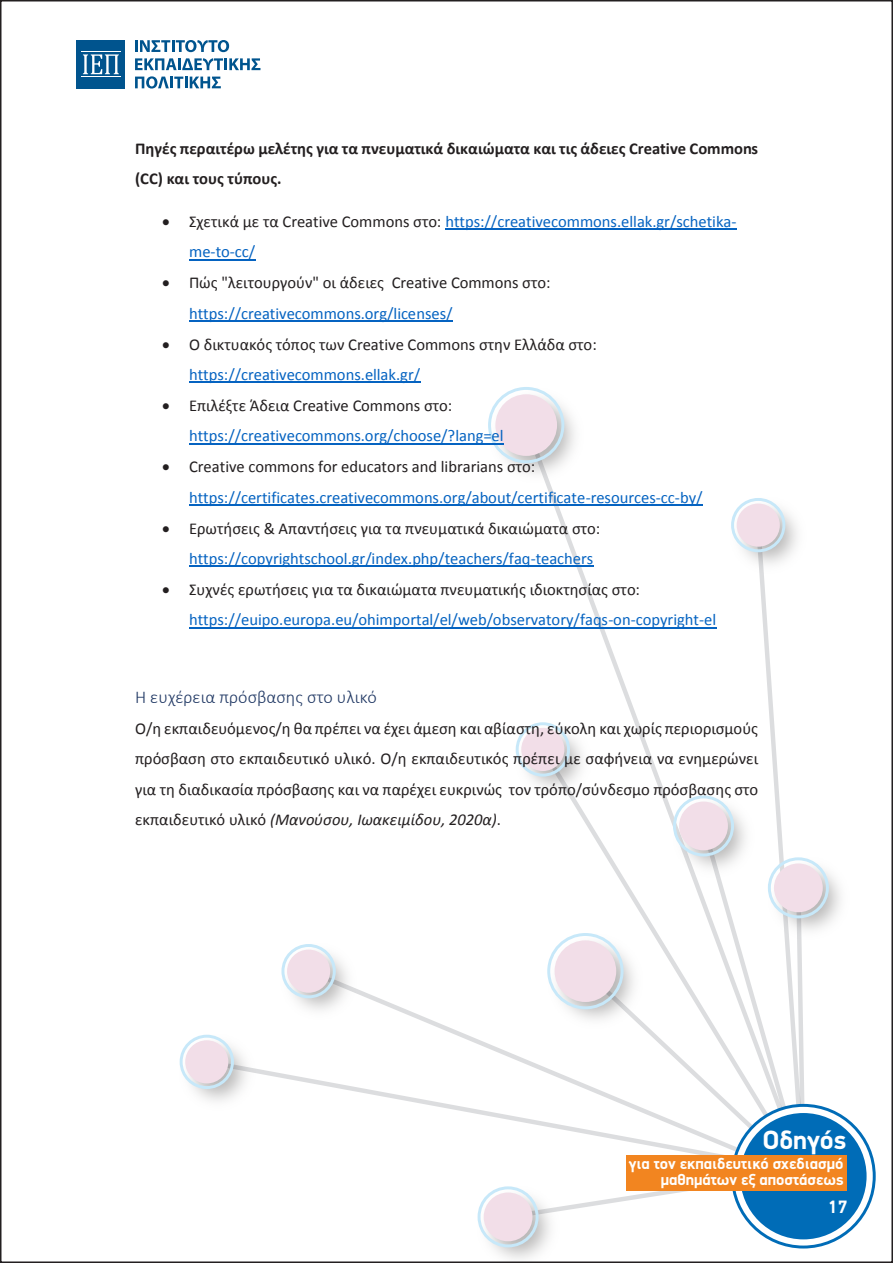
<style>
.page{position:relative;width:893px;height:1263px;background:#fff}
.page>*{position:absolute;margin:0;border:0;box-sizing:border-box;transform-origin:0 0}
.t1{font:700 26.55px "PF Din Display";color:#fff}
.t2{font:300 18px "Calibri";color:#1f3763}
.t3{font:700 18px "PF Din Display";color:#fff}
.t4{font:16.5px/30.3px "Calibri";color:#0563c1}
.t5{font:16.5px/30.2px "Calibri";color:#231f20}
.t6{font:700 16.5px/30.3px "Calibri";color:#231f20}
.t7{font:700 15.9px/16.2px "PF Din Display";color:#fff;text-align:right}
.s1{color:#231f20}
.s2{color:#0563c1}
.s3{font-style:italic}
</style>
<div class="page">
<svg style="left:308px;top:991px;width:200px;height:129px"></svg>
<svg style="left:508px;top:525px;width:298px;height:694px"></svg>
<svg style="left:733px;top:1105px;width:141px;height:142px"></svg>
<div style="left:740px;top:1113px;width:127px;height:126px;background:#006cb7;border-radius:50%"></div>
<img style="left:484px;top:387px;width:91px;height:102px">
<div style="left:495px;top:394px;width:62px;height:62px;background:#f2dee8;border-radius:50%"></div>
<img style="left:725px;top:498px;width:81px;height:81px">
<div style="left:737px;top:503px;width:43px;height:44px;background:#f2dee8;border-radius:50%"></div>
<img style="left:762px;top:852px;width:79px;height:93px">
<div style="left:774px;top:863px;width:49px;height:49px;background:#f2dee8;border-radius:50%"></div>
<img style="left:667px;top:790px;width:94px;height:93px">
<div style="left:679px;top:801px;width:49px;height:49px;background:#f2dee8;border-radius:50%"></div>
<img style="left:543px;top:928px;width:106px;height:107px">
<div style="left:555px;top:940px;width:61px;height:62px;background:#f2dee8;border-radius:50%"></div>
<img style="left:285px;top:944px;width:78px;height:81px">
<div style="left:287px;top:949px;width:43px;height:44px;background:#f2dee8;border-radius:50%"></div>
<img style="left:179px;top:1034px;width:82px;height:67px">
<div style="left:185px;top:1040px;width:43px;height:43px;background:#f2dee8;border-radius:50%"></div>
<img style="left:477px;top:1181px;width:88px;height:78px">
<div style="left:484px;top:1192px;width:48px;height:49px;background:#f2dee8;border-radius:50%"></div>
<img style="left:509px;top:716px;width:88px;height:88px">
<div style="left:521px;top:728px;width:43px;height:43px;background:#f2dee8;border-radius:50%"></div>
<div style="left:488px;top:387px;width:76px;height:76px;border:3px solid #c7e8f9;border-radius:50%"></div>
<div style="left:731px;top:498px;width:54px;height:54px;border:3px solid #c7e8f9;border-radius:50%"></div>
<div style="left:768px;top:857px;width:61px;height:61px;border:3px solid #c7e8f9;border-radius:50%"></div>
<div style="left:673px;top:795px;width:61px;height:61px;border:3px solid #c7e8f9;border-radius:50%"></div>
<div style="left:547px;top:933px;width:77px;height:76px;border:3px solid #c7e8f9;border-radius:50%"></div>
<div style="left:516px;top:722px;width:54px;height:55px;border:3px solid #c7e8f9;border-radius:50%"></div>
<div style="left:281px;top:944px;width:55px;height:54px;border:3px solid #c7e8f9;border-radius:50%"></div>
<div style="left:180px;top:1035px;width:54px;height:54px;border:3px solid #c7e8f9;border-radius:50%"></div>
<div style="left:478px;top:1186px;width:61px;height:61px;border:3px solid #c7e8f9;border-radius:50%"></div>
<div style="left:626px;top:1155px;width:220px;height:36px;background:#f28520"></div>
<div style="left:77px;top:40px;width:48px;height:48px;background:#00548e"></div>
<svg style="left:83px;top:54px;width:36px;height:20px"></svg>
<hr style="left:81px;top:51px;width:40px;height:1px;background:#fff">
<hr style="left:81px;top:76px;width:40px;height:1px;background:#fff">
<svg style="left:135px;top:40px;width:94px;height:12px"></svg>
<svg style="left:135px;top:58px;width:125px;height:12px"></svg>
<svg style="left:135px;top:76px;width:86px;height:13px"></svg>
<hr style="left:445px;top:229px;width:292px;height:1px;background:#0563c1">
<hr style="left:189px;top:259px;width:66px;height:1px;background:#0563c1">
<hr style="left:189px;top:320px;width:264px;height:2px;background:#0563c1">
<hr style="left:189px;top:382px;width:231px;height:1px;background:#0563c1">
<hr style="left:189px;top:443px;width:315px;height:1px;background:#0563c1">
<hr style="left:189px;top:504px;width:513px;height:1px;background:#0563c1">
<hr style="left:189px;top:566px;width:404px;height:1px;background:#0563c1">
<hr style="left:189px;top:627px;width:527px;height:1px;background:#0563c1">
<p class="t6" style="left:135px;top:133px;width:625px">Πηγές περαιτέρω μελέτης για τα πνευματικά δικαιώματα και τις άδειες Creative Commons (CC) και τους τύπους.</p>
<p class="t4" style="left:189px;top:206px;width:549px;text-indent:-27px"><span class="s1">• Σχετικά με τα Creative Commons στο:</span> https://creativecommons.ellak.gr/schetika&shy;me-to-cc/</p>
<p class="t5" style="left:189px;top:267px;width:363px;text-indent:-27px">• Πώς "λειτουργούν" οι άδειες Creative Commons στο: <span class="s2">https://creativecommons.org/licenses/</span></p>
<p class="t5" style="left:189px;top:329px;width:409px;text-indent:-27px">• Ο δικτυακός τόπος των Creative Commons στην Ελλάδα στο: <span class="s2">https://creativecommons.ellak.gr/</span></p>
<p class="t4" style="left:189px;top:390px;width:316px;text-indent:-27px"><span class="s1">• Επιλέξτε Άδεια Creative Commons στο: </span>https://creativecommons.org/choose/?lang=el</p>
<p class="t4" style="left:189px;top:451px;width:515px;text-indent:-27px"><span class="s1">• Creative commons for educators and librarians στο: </span>https://certificates.creativecommons.org/about/certificate-resources-cc-by/</p>
<p class="t4" style="left:189px;top:513px;width:413px;text-indent:-27px"><span class="s1">• Ερωτήσεις &amp; Απαντήσεις για τα πνευματικά δικαιώματα στο: </span>https://copyrightschool.gr/index.php/teachers/faq-teachers</p>
<p class="t4" style="left:189px;top:574px;width:529px;text-indent:-27px"><span class="s1">• Συχνές ερωτήσεις για τα δικαιώματα πνευματικής ιδιοκτησίας στο: </span>https://euipo.europa.eu/ohimportal/el/web/observatory/faqs-on-copyright-el</p>
<p class="t2" style="left:135px;top:685px;width:243px">Η ευχέρεια πρόσβασης στο υλικό</p>
<p class="t5" style="left:135px;top:713px;width:625px;text-align:justify">Ο/η εκπαιδευόμενος/η θα πρέπει να έχει άμεση και αβίαστη, εύκολη και χωρίς περιορισμούς πρόσβαση στο εκπαιδευτικό υλικό. Ο/η εκπαιδευτικός πρέπει με σαφήνεια να ενημερώνει για τη διαδικασία πρόσβασης και να παρέχει ευκρινώς τον τρόπο/σύνδεσμο πρόσβασης στο εκπαιδευτικό υλικό <span class="s3">(Μανούσου, Ιωακειμίδου, 2020α)</span>.</p>
<h1 class="t1" style="left:762px;top:1124px;width:85px">Οδηγός</h1>
<p class="t7" style="left:629px;top:1155px;width:216px">για τον εκπαιδευτικό σχεδιασµό µαθηµάτων εξ αποστάσεως</p>
<p class="t3" style="left:828px;top:1196px;width:21px">17</p>
</div>
